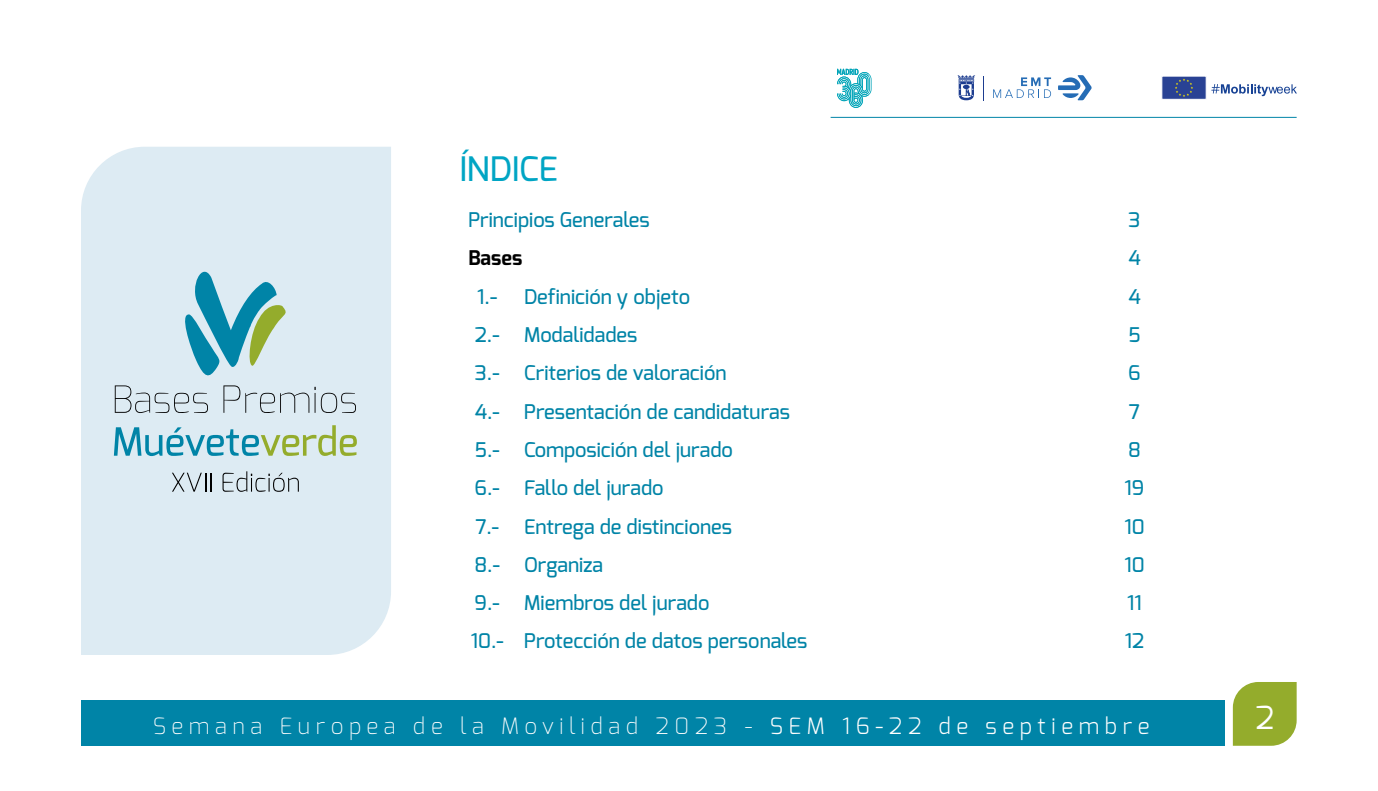
<style>
.page{position:relative;width:1378px;height:791px;background:#fff}
.page>*{position:absolute;margin:0;border:0;box-sizing:border-box;transform-origin:0 0}
.TITULAZO{font:500 33.75px "Exo";color:#00a5c4}
.t1{font:31.5px "Exo";color:#fff}
.t2{font:200 22.5px "Exo";letter-spacing:.25em;color:#fff}
.TEXTO_TABLA{font:500 20.25px "Exo";color:#0084a7}
.TEXTO_TABLA-2{font:700 20.25px "Exo";color:#000}
.s1{font-weight:300}
</style>
<div class="page">
<div style="left:81px;top:147px;width:310px;height:508px;background:#ddebf3"></div>
<div style="left:81px;top:700px;width:1144px;height:46px;background:#0084a7"></div>
<svg style="left:1233px;top:682px;width:63px;height:64px;background:#9bb13a"></svg>
<svg style="left:179px;top:260px;width:111px;height:119px;background:#97c8cf"></svg>
<svg style="left:115px;top:385px;width:93px;height:28px;background:#c4d1d8"></svg>
<svg style="left:223px;top:385px;width:133px;height:28px;background:#c8d5dc"></svg>
<svg style="left:114px;top:425px;width:243px;height:31px;background:#a9cfcc"></svg>
<svg style="left:172px;top:473px;width:39px;height:19px"></svg>
<svg style="left:222px;top:471px;width:77px;height:21px;background:#bbc7ce"></svg>
<svg style="left:837px;top:69px;width:34px;height:39px"></svg>
<svg style="left:1211px;top:84px;width:86px;height:12px"></svg>
<div style="left:1161px;top:76px;width:45px;height:24px;background:#294294;border:1px solid #fff"></div>
<svg style="left:1175px;top:79px;width:18px;height:18px"></svg>
<svg style="left:1058px;top:75px;width:33px;height:25px"></svg>
<svg style="left:993px;top:77px;width:58px;height:21px"></svg>
<svg style="left:983px;top:76px;width:1px;height:24px"></svg>
<svg style="left:957px;top:75px;width:18px;height:25px"></svg>
<hr style="left:830px;top:117px;width:466px;height:1px;background:#0084a7">
<p class="TITULAZO" style="left:459px;top:147px;width:100px">ÍNDICE</p>
<p class="TEXTO_TABLA" style="left:468px;top:207px;width:183px">Principios Generales</p>
<p class="TEXTO_TABLA" style="left:1128px;top:207px;width:13px">3</p>
<p class="TEXTO_TABLA-2" style="left:468px;top:245px;width:55px">Bases</p>
<p class="TEXTO_TABLA" style="left:1128px;top:245px;width:14px">4</p>
<p class="TEXTO_TABLA" style="left:477px;top:283px;width:21px">1.-</p>
<p class="TEXTO_TABLA" style="left:524px;top:283px;width:168px">Definición y objeto</p>
<p class="TEXTO_TABLA" style="left:1128px;top:283px;width:14px">4</p>
<p class="TEXTO_TABLA" style="left:475px;top:322px;width:26px">2.-</p>
<p class="TEXTO_TABLA" style="left:524px;top:322px;width:115px">Modalidades</p>
<p class="TEXTO_TABLA" style="left:1128px;top:322px;width:14px">5</p>
<p class="TEXTO_TABLA" style="left:475px;top:360px;width:26px">3.-</p>
<p class="TEXTO_TABLA" style="left:524px;top:360px;width:204px">Criterios de valoración</p>
<p class="TEXTO_TABLA" style="left:1128px;top:360px;width:14px">6</p>
<p class="TEXTO_TABLA" style="left:475px;top:398px;width:26px">4.-</p>
<p class="TEXTO_TABLA" style="left:524px;top:398px;width:267px">Presentación de candidaturas</p>
<p class="TEXTO_TABLA" style="left:1129px;top:398px;width:13px">7</p>
<p class="TEXTO_TABLA" style="left:475px;top:437px;width:26px">5.-</p>
<p class="TEXTO_TABLA" style="left:524px;top:437px;width:210px">Composición del jurado</p>
<p class="TEXTO_TABLA" style="left:1128px;top:437px;width:14px">8</p>
<p class="TEXTO_TABLA" style="left:475px;top:475px;width:27px">6.-</p>
<p class="TEXTO_TABLA" style="left:524px;top:475px;width:141px">Fallo del jurado</p>
<p class="TEXTO_TABLA" style="left:1124px;top:475px;width:21px">19</p>
<p class="TEXTO_TABLA" style="left:475px;top:513px;width:25px">7.-</p>
<p class="TEXTO_TABLA" style="left:524px;top:513px;width:209px">Entrega de distinciones</p>
<p class="TEXTO_TABLA" style="left:1124px;top:513px;width:22px">10</p>
<p class="TEXTO_TABLA" style="left:474px;top:551px;width:27px">8.-</p>
<p class="TEXTO_TABLA" style="left:524px;top:551px;width:80px">Organiza</p>
<p class="TEXTO_TABLA" style="left:1124px;top:551px;width:22px">10</p>
<p class="TEXTO_TABLA" style="left:475px;top:590px;width:27px">9.-</p>
<p class="TEXTO_TABLA" style="left:524px;top:590px;width:187px">Miembros del jurado</p>
<p class="TEXTO_TABLA" style="left:1127px;top:590px;width:16px">11</p>
<p class="TEXTO_TABLA" style="left:471px;top:628px;width:34px">10.-</p>
<p class="TEXTO_TABLA" style="left:524px;top:628px;width:285px">Protección de datos personales</p>
<p class="TEXTO_TABLA" style="left:1125px;top:628px;width:21px">12</p>
<p class="t2" style="left:153px;top:711px;width:998px">Semana Europea de la Movilidad 2023 - <span class="s1">SEM 16-22 de septiembre</span></p>
<h2 class="t1" style="left:1255px;top:697px;width:20px">2</h2>
</div>
